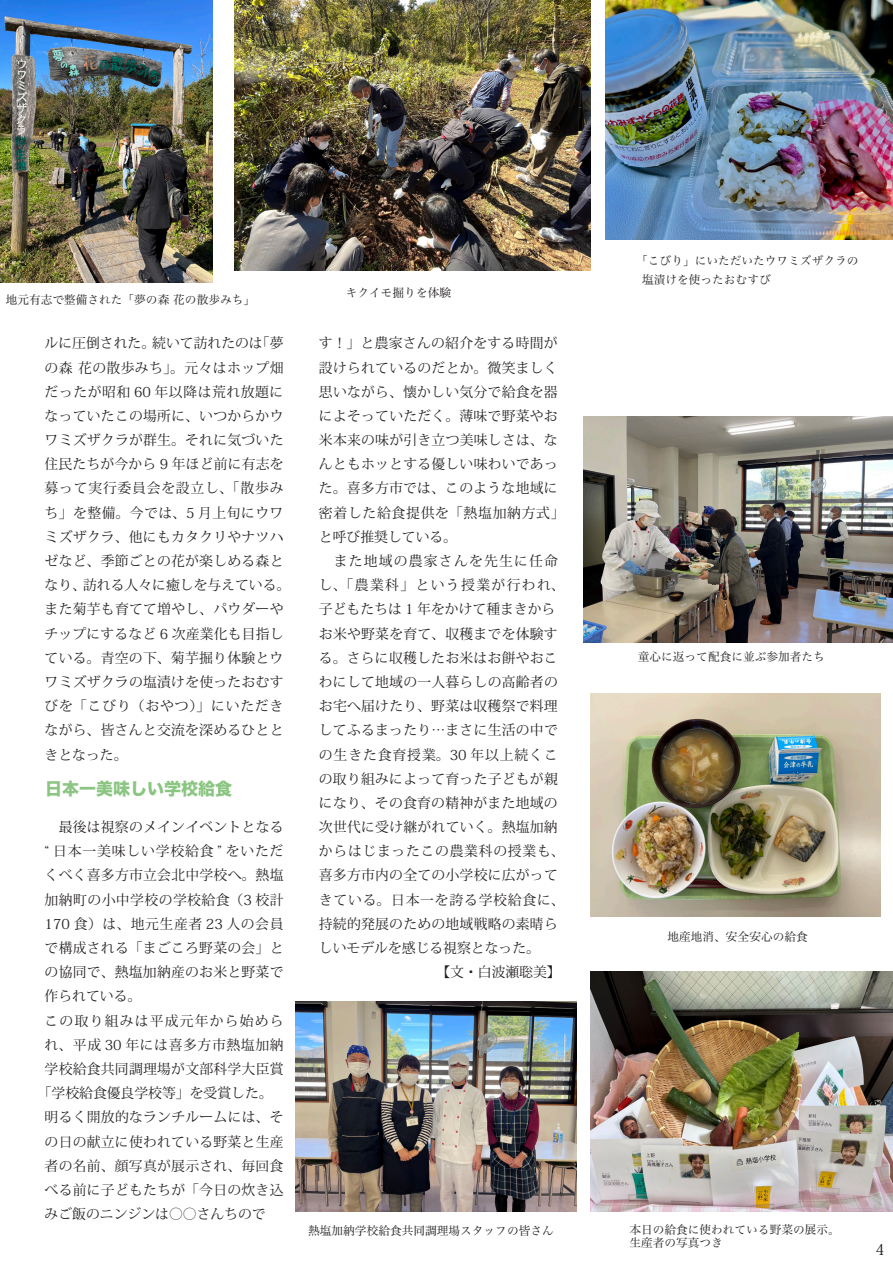
<style>
.page{position:relative;width:893px;height:1263px;background:#fff}
.page>*{position:absolute;margin:0;border:0;box-sizing:border-box;transform-origin:0 0}
.t1{font:16.95px "Hira Kaku Std W8";color:#8bc582}
.t2{font:14.85px "Koz Min Pr 6 N";color:#231f20}
.t3{font:13.8px/24.2px "Koz Min Pr 6 N";letter-spacing:.02em;color:#231f20}
.t4{font:13.8px "Koz Min Pr 6 N";color:#231f20}
.t5{font:13.8px "Koz Min Pr 6 N";letter-spacing:.045em;color:#231f20}
.t6{font:13.8px "Koz Min Pr 6 N";letter-spacing:.04em;color:#231f20}
.t7{font:13.8px "Koz Min Pr 6 N";letter-spacing:.055em;color:#231f20}
.t8{font:13.8px "Koz Min Pr 6 N";letter-spacing:.06em;color:#231f20}
.t9{font:13.8px "Koz Min Pr 6 N";letter-spacing:.085em;color:#231f20}
.t10{font:11.7px/18px "Hira Min Pro W3";color:#231f20}
</style>
<div class="page">
<img style="left:591px;top:972px;width:302px;height:240px">
<img style="left:296px;top:1001px;width:281px;height:210px">
<img style="left:591px;top:693px;width:289px;height:224px">
<img style="left:584px;top:417px;width:309px;height:225px">
<img style="left:605px;top:0;width:288px;height:239px">
<img style="left:234px;top:0;width:356px;height:271px">
<img style="left:0;top:0;width:212px;height:283px">
<p class="t10" style="left:6px;top:289px;width:251px">地元有志で整備された「夢の森花の散歩みち「</p>
<p class="t3" style="left:256px;top:331px;width:29px">「夢</p>
<p class="t4" style="left:152px;top:335px;width:112px">続いて訪れたのは</p>
<p class="t4" style="left:45px;top:335px;width:112px">ルに圧倒された。</p>
<p class="t3" style="left:45px;top:356px;width:240px">の森花の散歩みち」。元々はホップ畑</p>
<p class="t6" style="left:45px;top:384px;width:240px">だったが昭和 60 年以降は荒れ放題に</p>
<p class="t3" style="left:45px;top:404px;width:240px">なっていたこの場所に、いつからかウ</p>
<p class="t3" style="left:45px;top:428px;width:240px">ワミズザクラが群生。それに気づいた</p>
<p class="t3" style="left:45px;top:452px;width:240px">住民たちが今から 9 年ほど前に有志を</p>
<p class="t7" style="left:45px;top:481px;width:240px">募って実行委員会を設立し、「散歩み</p>
<p class="t3" style="left:45px;top:501px;width:240px">ち」を整備。今では、5 月上旬にウワ</p>
<p class="t3" style="left:45px;top:525px;width:240px">ミズザクラ、他にもカタクリやナツハ</p>
<p class="t3" style="left:45px;top:549px;width:240px">ゼなど、季節ごとの花が楽しめる森と</p>
<p class="t4" style="left:83px;top:577px;width:209px">訪れる人々に癒しを与えている。</p>
<p class="t3" style="left:45px;top:573px;width:240px">なり、<br>また菊芋も育てて増やし、パウダーやチップにするなど 6 次産業化も目指している。青空の下、菊芋掘り体験とウワミズザクラの塩漬けを使ったおむすびを「こびり（おやつ）」にいただきながら、皆さんと交流を深めるひとときとなった。</p>
<p class="t1" style="left:45px;top:779px;width:189px">日本一美味しい学校給食</p>
<p class="t3" style="left:45px;top:815px;width:240px">　最後は視察のメインイベントとなる</p>
<p class="t8" style="left:45px;top:843px;width:240px">“ 日本一美味しい学校給食 ” をいただ</p>
<p class="t3" style="left:45px;top:864px;width:240px">くべく喜多方市立会北中学校へ。熱塩</p>
<p class="t3" style="left:45px;top:888px;width:240px">加納町の小中学校の学校給食（3 校計</p>
<p class="t5" style="left:45px;top:916px;width:240px">170 食）は、地元生産者 23 人の会員</p>
<p class="t3" style="left:45px;top:936px;width:240px">で構成される「まごころ野菜の会」と</p>
<p class="t3" style="left:45px;top:960px;width:240px">の協同で、熱塩加納産のお米と野菜で</p>
<p class="t3" style="left:45px;top:984px;width:98px">作られている。</p>
<p class="t9" style="left:45px;top:1013px;width:240px">この取り組みは平成元年から始めら</p>
<p class="t5" style="left:45px;top:1037px;width:240px">れ、平成 30 年には喜多方市熱塩加納</p>
<p class="t3" style="left:45px;top:1057px;width:240px">学校給食共同調理場が文部科学大臣賞</p>
<p class="t4" style="left:38px;top:1085px;width:236px">「学校給食優良学校等」を受賞した。</p>
<p class="t3" style="left:45px;top:1105px;width:240px">明るく開放的なランチルームには、そ</p>
<p class="t3" style="left:45px;top:1130px;width:240px">の日の献立に使われている野菜と生産</p>
<p class="t3" style="left:45px;top:1154px;width:240px">者の名前、顔写真が展示され、毎回食</p>
<p class="t3" style="left:45px;top:1178px;width:240px">べる前に子どもたちが「今日の炊き込</p>
<p class="t4" style="left:45px;top:1206px;width:223px">みご飯のニンジンは○○さんちので</p>
<p class="t10" style="left:346px;top:282px;width:107px">キクイモ掘りを体験</p>
<p class="t3" style="left:319px;top:331px;width:247px">す！」と農家さんの紹介をする時間が設けられているのだとか。微笑ましく思いながら、懐かしい気分で給食を器によそっていただく。薄味で野菜やお米本来の味が引き立つ美味しさは、なんともホッとする優しい味わいであった。喜多方市では、このような地域に密着した給食提供を「熱塩加納方式「と呼び推奨している。<br>　また地域の農家さんを先生に任命し、「農業科」という授業が行われ、子どもたちは 1 年をかけて種まきからお米や野菜を育て、収穫までを体験する。さらに収穫したお米はお餅やおこわにして地域の一人暮らしの高齢者のお宅へ届けたり、野菜は収穫祭で料理してふるまったり…まさに生活の中での生きた食育授業。30 年以上続くこの取り組みによって育った子どもが親になり、その食育の精神がまた地域の次世代に受け継がれていく。熱塩加納からはじまったこの農業科の授業も、喜多方市内の全ての小学校に広がってきている。日本一を誇る学校給食に、持続的発展のための地域戦略の素晴らしいモデルを感じる視察となった。<br>　　　　　　　　　【文・白波瀬聡美【</p>
<p class="t10" style="left:308px;top:1220px;width:247px">熱塩加納学校給食共同調理場スタッフの皆さん</p>
<p class="t10" style="left:642px;top:251px;width:218px;text-indent:-6px">「こびり」にいただいたウワミズザクラの塩漬けを使ったおむすび</p>
<p class="t10" style="left:638px;top:646px;width:189px">童心に返って配食に並ぶ参加者たち</p>
<p class="t10" style="left:667px;top:926px;width:142px">地産地消、安全安心の給食</p>
<p class="t10" style="left:629px;top:1220px;width:212px">本日の給食に使われている野菜の展示。</p>
<p class="t10" style="left:629px;top:1232px;width:95px">生産者の写真つき</p>
<p class="t2" style="left:875px;top:1241px;width:11px">4</p>
</div>
